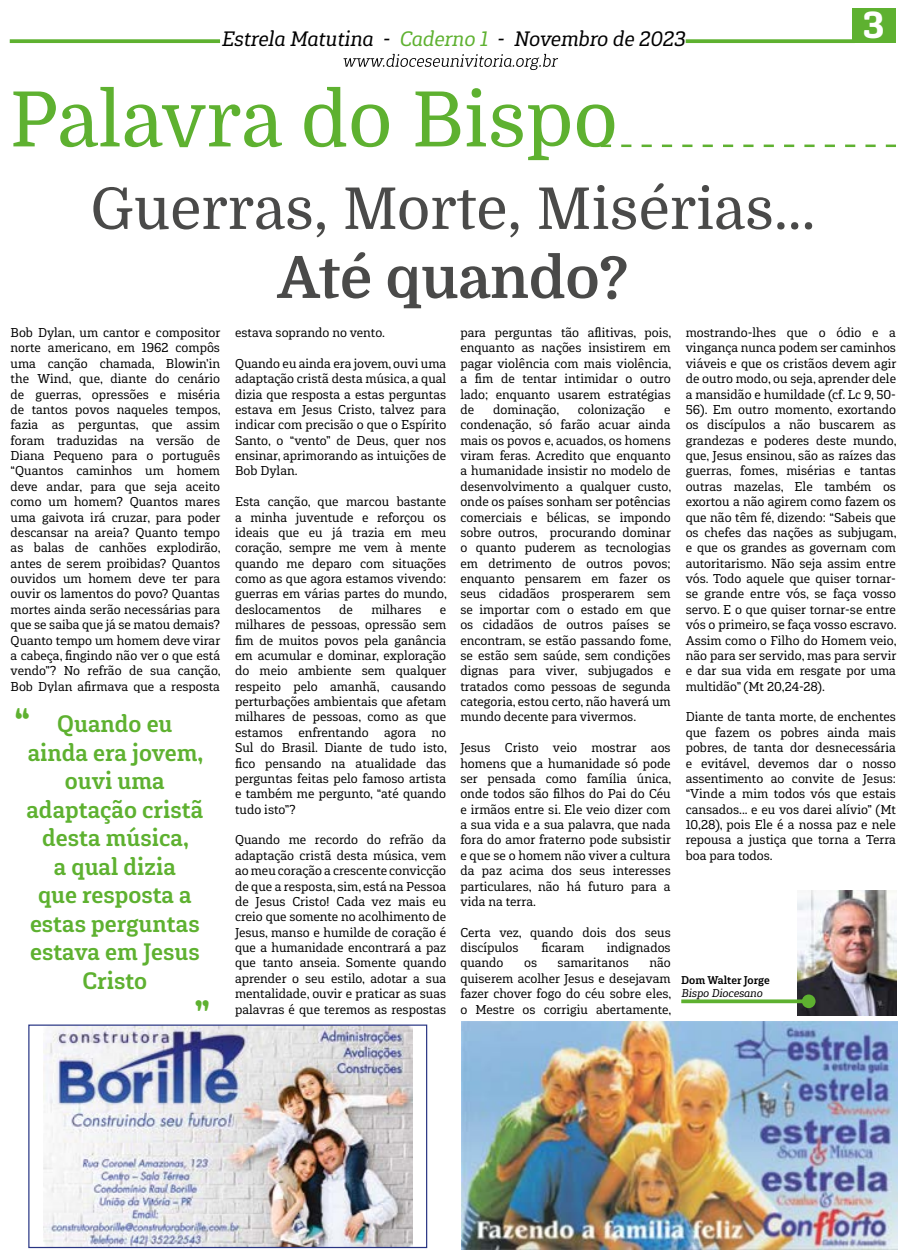
<style>
.page{position:relative;width:904px;height:1258px;background:#fff}
.page>*{position:absolute;margin:0;border:0;box-sizing:border-box;transform-origin:0 0}
.t1{font:76.25px "Domine";color:#5eb130}
.t2{font:57.5px "Domine";color:#4a4a49}
.t3{font:700 57.5px "Domine";color:#4a4a49}
.t4{font:700 37.5px "Gaspo Slab";color:#5eb130}
.t5{font:900 37.5px "Gaspo Slab";color:#fff}
.t6{font:700 23.75px/28.5px "Gaspo Slab";color:#5eb130;text-align:center}
.t7{font:italic 20.75px "Gaspo Slab";color:#000}
.t8{font:12.75px/15.4px "Gaspo Slab W00";color:#000;text-align:justify}
.t9{font:700 11.25px "Gaspo Slab";color:#000}
.t10{font:italic 11.25px "Gaspo Slab";color:#000}
.s1{color:#5eb130}
</style>
<div class="page">
<svg style="left:343px;top:54px;width:215px;height:16px"></svg>
<div style="left:853px;top:9px;width:43px;height:34px;background:#5eb130"></div>
<svg style="left:10px;top:39px;width:210px;height:4px"></svg>
<svg style="left:685px;top:39px;width:168px;height:4px"></svg>
<svg style="left:601px;top:145px;width:295px;height:2px"></svg>
<img style="left:797px;top:891px;width:99px;height:124px">
<svg style="left:681px;top:999px;width:120px;height:4px"></svg>
<div style="left:801px;top:994px;width:14px;height:14px;background:#5eb130;border-radius:50%"></div>
<img style="left:43px;top:1026px;width:370px;height:220px">
<div style="left:28px;top:1024px;width:399px;height:224px;border:1px solid #283583"></div>
<img style="left:462px;top:1022px;width:435px;height:227px">
<h3 class="t7" style="left:221px;top:25px;width:465px">Estrela Matutina - <span class="s1">Caderno 1</span> - Novembro de 2023</h3>
<h3 class="t5" style="left:863px;top:0;width:23px">3</h3>
<h1 class="t1" style="left:10px;top:78px;width:609px">Palavra do Bispo</h1>
<h2 class="t2" style="left:90px;top:177px;width:726px">Guerras, Morte, Misérias...</h2>
<h2 class="t3" style="left:278px;top:246px;width:352px">Até quando?</h2>
<p class="t8" style="left:11px;top:325px;width:211px">Bob Dylan, um cantor e compositor norte americano, em 1962 compôs uma canção chamada, Blowin’in the Wind, que, diante do cenário de guerras, opressões e miséria de tantos povos naqueles tempos, fazia as perguntas, que assim foram traduzidas na versão de Diana Pequeno para o português “Quantos caminhos um homem deve andar, para que seja aceito como um homem? Quantos mares uma gaivota irá cruzar, para poder descansar na areia? Quanto tempo as balas de canhões explodirão, antes de serem proibidas? Quantos ouvidos um homem deve ter para ouvir os lamentos do povo? Quantas mortes ainda serão necessárias para que se saiba que já se matou demais?<br>Quanto tempo um homem deve virar a cabeça, fingindo não ver o que está vendo”? No refrão de sua canção, Bob Dylan afirmava que a resposta</p>
<p class="t8" style="left:235px;top:325px;width:151px">estava soprando no vento.</p>
<p class="t8" style="left:685px;top:325px;width:212px">mostrando-lhes que o ódio e a vingança nunca podem ser caminhos viáveis e que os cristãos devem agir de outro modo, ou seja, aprender dele a mansidão e humildade (cf. Lc 9, 50- 56). Em outro momento, exortando os discípulos a não buscarem as grandezas e poderes deste mundo, que, Jesus ensinou, são as raízes das guerras, fomes, misérias e tantas outras mazelas, Ele também os exortou a não agirem como fazem os que não têm fé, dizendo: “Sabeis que os chefes das nações as subjugam, e que os grandes as governam com autoritarismo. Não seja assim entre vós. Todo aquele que quiser tornar&shy;se grande entre vós, se faça vosso servo. E o que quiser tornar-se entre vós o primeiro, se faça vosso escravo.<br>Assim como o Filho do Homem veio, não para ser servido, mas para servir e dar sua vida em resgate por uma multidão” (Mt 20,24-28).</p>
<p class="t8" style="left:685px;top:709px;width:212px">Diante de tanta morte, de enchentes que fazem os pobres ainda mais pobres, de tanta dor desnecessária e evitável, devemos dar o nosso assentimento ao convite de Jesus: “Vinde a mim todos vós que estais cansados... e eu vos darei alívio” (Mt 10,28), pois Ele é a nossa paz e nele repousa a justiça que torna a Terra boa para todos.</p>
<p class="t8" style="left:460px;top:325px;width:212px">para perguntas tão aflitivas, pois, enquanto as nações insistirem em pagar violência com mais violência, a fim de tentar intimidar o outro lado; enquanto usarem estratégias de</p>
<p class="t8" style="left:235px;top:356px;width:213px">Quando eu ainda era jovem, ouvi uma adaptação cristã desta música, a qual dizia que resposta a estas perguntas estava em Jesus Cristo, talvez para indicar com precisão o que o Espírito Santo, o “vento” de Deus, quer nos ensinar, aprimorando as intuições de Bob Dylan.</p>
<p class="t8" style="left:235px;top:494px;width:213px">Esta canção, que marcou bastante a minha juventude e reforçou os ideais que eu já trazia em meu coração, sempre me vem à mente quando me deparo com situações como as que agora estamos vivendo: guerras em várias partes do mundo, deslocamentos</p>
<p class="t8" style="left:493px;top:402px;width:67px">dominação,</p>
<p class="t8" style="left:577px;top:402px;width:69px">colonização</p>
<p class="t8" style="left:460px;top:402px;width:212px;text-indent:204px">e condenação, só farão acuar ainda mais os povos e, acuados, os homens viram feras. Acredito que enquanto a humanidade insistir no modelo de desenvolvimento a qualquer custo, onde os países sonham ser potências comerciais e bélicas, se impondo sobre outros, procurando dominar o quanto puderem as tecnologias em detrimento de outros povos; enquanto pensarem em fazer os seus cidadãos prosperarem sem se importar com o estado em que os cidadãos de outros países se encontram, se estão passando fome, se estão sem saúde, sem condições dignas para viver, subjugados e tratados como pessoas de segunda categoria, estou certo, não haverá um mundo decente para vivermos.</p>
<p class="t8" style="left:460px;top:740px;width:212px">Jesus Cristo veio mostrar aos homens que a humanidade só pode ser pensada como família única, onde todos são filhos do Pai do Céu e irmãos entre si. Ele veio dizer com a sua vida e a sua palavra, que nada fora do amor fraterno pode subsistir e que se o homem não viver a cultura da paz acima dos seus interesses particulares, não há futuro para a vida na terra.</p>
<p class="t8" style="left:460px;top:924px;width:212px">Certa vez, quando dois dos seus discípulos</p>
<p class="t8" style="left:339px;top:602px;width:15px">de</p>
<p class="t8" style="left:371px;top:602px;width:52px">milhares</p>
<p class="t8" style="left:235px;top:602px;width:213px;text-indent:205px">e milhares de pessoas, opressão sem fim de muitos povos pela ganância em acumular e dominar, exploração do meio ambiente sem qualquer respeito pelo amanhã, causando perturbações ambientais que afetam milhares de pessoas, como as que estamos enfrentando agora no Sul do Brasil. Diante de tudo isto, fico pensando na atualidade das perguntas feitas pelo famoso artista e também me pergunto, “até quando tudo isto”?</p>
<p class="t8" style="left:235px;top:832px;width:213px">Quando me recordo do refrão da adaptação cristã desta música, vem ao meu coração a crescente convicção de que a resposta, sim, está na Pessoa de Jesus Cristo! Cada vez mais eu creio que somente no acolhimento de Jesus, manso e humilde de coração é que a humanidade encontrará a paz que tanto anseia. Somente quando aprender o seu estilo, adotar a sua mentalidade, ouvir e praticar as suas palavras é que teremos as respostas</p>
<h3 class="t4" style="left:14px;top:697px;width:17px">“</h3>
<h3 class="t6" style="left:26px;top:710px;width:178px">Quando eu ainda era jovem, ouvi uma adaptação cristã desta música,<br>a qual dizia<br>que resposta a estas perguntas estava em Jesus<br>Cristo</h3>
<p class="t8" style="left:541px;top:940px;width:44px">ficaram</p>
<p class="t8" style="left:607px;top:940px;width:65px">indignados</p>
<p class="t8" style="left:460px;top:955px;width:45px">quando</p>
<p class="t8" style="left:524px;top:955px;width:14px">os</p>
<p class="t8" style="left:557px;top:955px;width:73px">samaritanos</p>
<p class="t8" style="left:460px;top:955px;width:212px;text-indent:189px">não quiserem acolher Jesus e desejavam fazer chover fogo do céu sobre eles, o Mestre os corrigiu abertamente,</p>
<p class="t9" style="left:681px;top:972px;width:90px">Dom Walter Jorge</p>
<p class="t10" style="left:681px;top:986px;width:82px">Bispo Diocesano</p>
<h3 class="t4" style="left:210px;top:1022px;width:17px;rotate:-180deg">“</h3>
</div>
